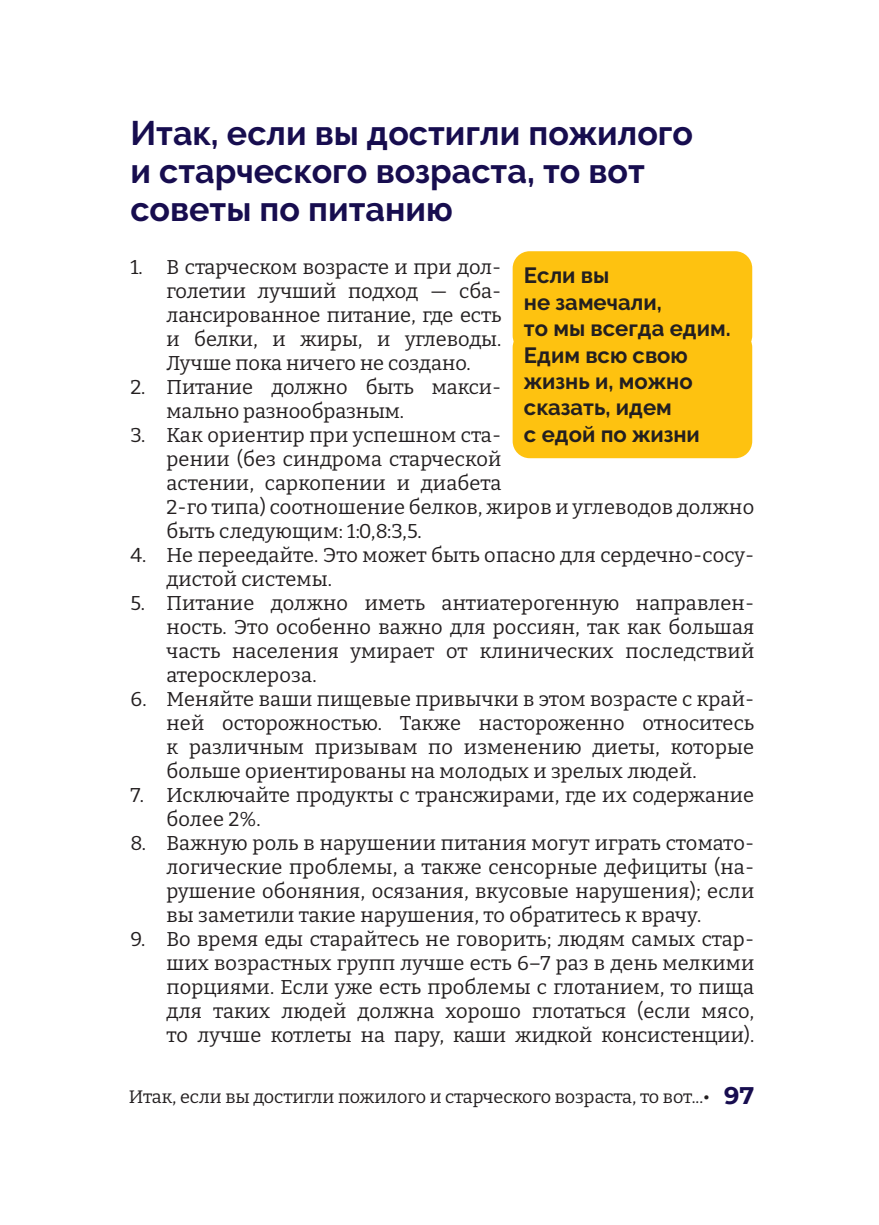
<style>
.page{position:relative;width:879px;height:1225px;background:#fff}
.page>*{position:absolute;margin:0;border:0;box-sizing:border-box;transform-origin:0 0}
.t1{font:700 34px/38px "Raleway";color:#170d4f}
.t2{font:700 24px "Montserrat";color:#170d4f}
.t3{font:700 22px/26.4px "Raleway";color:#231f20}
.t4{font:20px/24px "Bitter";letter-spacing:.005em;color:#231f20;text-align:justify}
.t5{font:18px "Bitter";letter-spacing:-.01em;color:#231f20}
</style>
<div class="page">
<div style="left:513px;top:251px;width:239px;height:101px;background:#fec210;border-radius:17px"></div>
<div style="left:513px;top:330px;width:239px;height:128px;background:#fec210;border-radius:17px"></div>
<p class="t1" style="left:130px;top:114px;width:564px">Итак, если вы достигли пожилого и старческого возраста, то вот советы по питанию</p>
<p class="t4" style="left:166px;top:255px;width:336px;text-indent:-36px">1. В старческом возрасте и при дол&shy;голетии лучший подход — сба&shy;лансированное питание, где есть и белки, и жиры, и углеводы.<br>Лучше пока ничего не создано.</p>
<p class="t4" style="left:166px;top:375px;width:336px;text-indent:-36px">2. Питание должно быть макси&shy;мально разнообразным.</p>
<p class="t4" style="left:166px;top:423px;width:589px;text-align:left;text-indent:-36px">3. Как ориентир при успешном ста-<br>рении (без синдрома старческой<br>астении, саркопении и диабета<br>2-го типа) соотношение белков, жиров и углеводов должно быть следующим: 1:0,8:3,5.</p>
<p class="t4" style="left:166px;top:543px;width:589px;text-indent:-36px">4. Не переедайте. Это может быть опасно для сердечно-сосу&shy;дистой системы.</p>
<p class="t4" style="left:166px;top:591px;width:589px;text-indent:-36px">5. Питание должно иметь антиатерогенную направлен&shy;ность. Это особенно важно для россиян, так как большая часть населения умирает от клинических последствий атеросклероза.</p>
<p class="t4" style="left:166px;top:687px;width:589px;text-indent:-36px">6. Меняйте ваши пищевые привычки в этом возрасте с край&shy;ней осторожностью. Также настороженно относитесь к различным призывам по изменению диеты, которые больше ориентированы на молодых и зрелых людей.</p>
<p class="t4" style="left:166px;top:783px;width:589px;text-indent:-36px">7. Исключайте продукты с трансжирами, где их содержание более 2%.</p>
<p class="t4" style="left:166px;top:831px;width:589px;text-indent:-36px">8. Важную роль в нарушении питания могут играть стомато&shy;логические проблемы, а также сенсорные дефициты (на&shy;рушение обоняния, осязания, вкусовые нарушения); если вы заметили такие нарушения, то обратитесь к врачу.</p>
<p class="t4" style="left:166px;top:927px;width:589px;text-indent:-36px">9. Во время еды старайтесь не говорить; людям самых стар&shy;ших возрастных групп лучше есть 6–7 раз в день мелкими порциями. Если уже есть проблемы с глотанием, то пища для таких людей должна хорошо глотаться (если мясо, то лучше котлеты на пару, каши жидкой консистенции).</p>
<p class="t3" style="left:524px;top:262px;width:208px">Если вы<br>не замечали,<br>то мы всегда едим.<br>Едим всю свою жизнь и, можно сказать, идем<br>с едой по жизни</p>
<p class="t5" style="left:129px;top:1086px;width:583px">Итак, если вы достигли пожилого и старческого возраста, то вот...•</p>
<p class="t2" style="left:724px;top:1080px;width:32px">97</p>
</div>
